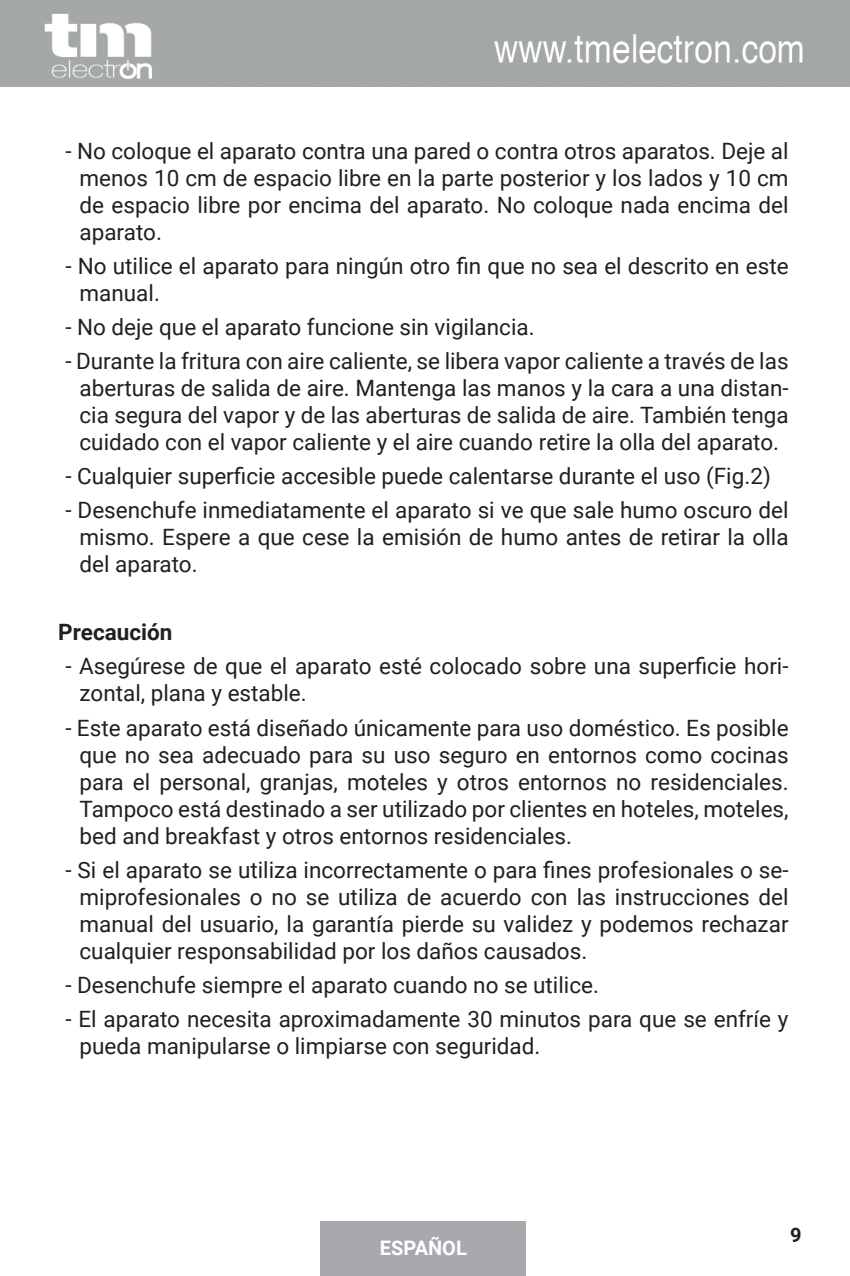
<style>
.page{position:relative;width:850px;height:1276px;background:#fff}
.page>*{position:absolute;margin:0;border:0;box-sizing:border-box;transform-origin:0 0}
.t1{font:22.5px/27px "Roboto";color:#231f20;text-align:justify}
.t2{font:700 22.5px "Roboto";color:#231f20}
.t3{font:700 20px "Roboto";color:#fff}
.t4{font:700 20px "Roboto";color:#231f20}
</style>
<div class="page">
<div style="left:320px;top:1221px;width:206px;height:54px;background:#a8a9ad"></div>
<img style="left:19px;top:0;width:830px;height:87px">
<p class="t1" style="left:79px;top:136px;width:710px;text-indent:-14px">- No coloque el aparato contra una pared o contra otros aparatos. Deje al menos 10 cm de espacio libre en la parte posterior y los lados y 10 cm de espacio libre por encima del aparato. No coloque nada encima del aparato.</p>
<p class="t1" style="left:79px;top:251px;width:710px;text-indent:-14px">- No utilice el aparato para ningún otro fin que no sea el descrito en este manual.</p>
<p class="t1" style="left:65px;top:312px;width:471px">- No deje que el aparato funcione sin vigilancia.</p>
<p class="t1" style="left:79px;top:346px;width:710px;text-indent:-14px">- Durante la fritura con aire caliente, se libera vapor caliente a través de las aberturas de salida de aire. Mantenga las manos y la cara a una distan&shy;cia segura del vapor y de las aberturas de salida de aire. También tenga cuidado con el vapor caliente y el aire cuando retire la olla del aparato.</p>
<p class="t1" style="left:65px;top:461px;width:707px">- Cualquier superficie accesible puede calentarse durante el uso (Fig.2)</p>
<p class="t1" style="left:79px;top:496px;width:710px;text-indent:-14px">- Desenchufe inmediatamente el aparato si ve que sale humo oscuro del mismo. Espere a que cese la emisión de humo antes de retirar la olla del aparato.</p>
<p class="t2" style="left:58px;top:616px;width:116px">Precaución</p>
<p class="t1" style="left:79px;top:652px;width:710px;text-indent:-14px">- Asegúrese de que el aparato esté colocado sobre una superficie hori&shy;zontal, plana y estable.</p>
<p class="t1" style="left:79px;top:713px;width:710px;text-indent:-14px">- Este aparato está diseñado únicamente para uso doméstico. Es posible que no sea adecuado para su uso seguro en entornos como cocinas para el personal, granjas, moteles y otros entornos no residenciales.<br>Tampoco está destinado a ser utilizado por clientes en hoteles, moteles, bed and breakfast y otros entornos residenciales.</p>
<p class="t1" style="left:79px;top:855px;width:710px;text-indent:-14px">- Si el aparato se utiliza incorrectamente o para fines profesionales o se&shy;miprofesionales o no se utiliza de acuerdo con las instrucciones del manual del usuario, la garantía pierde su validez y podemos rechazar cualquier responsabilidad por los daños causados.</p>
<p class="t1" style="left:65px;top:970px;width:535px">- Desenchufe siempre el aparato cuando no se utilice.</p>
<p class="t1" style="left:79px;top:1004px;width:710px;text-indent:-14px">- El aparato necesita aproximadamente 30 minutos para que se enfríe y pueda manipularse o limpiarse con seguridad.</p>
<p class="t3" style="left:380px;top:1233px;width:88px">ESPAÑOL</p>
<p class="t4" style="left:790px;top:1221px;width:13px">9</p>
</div>
